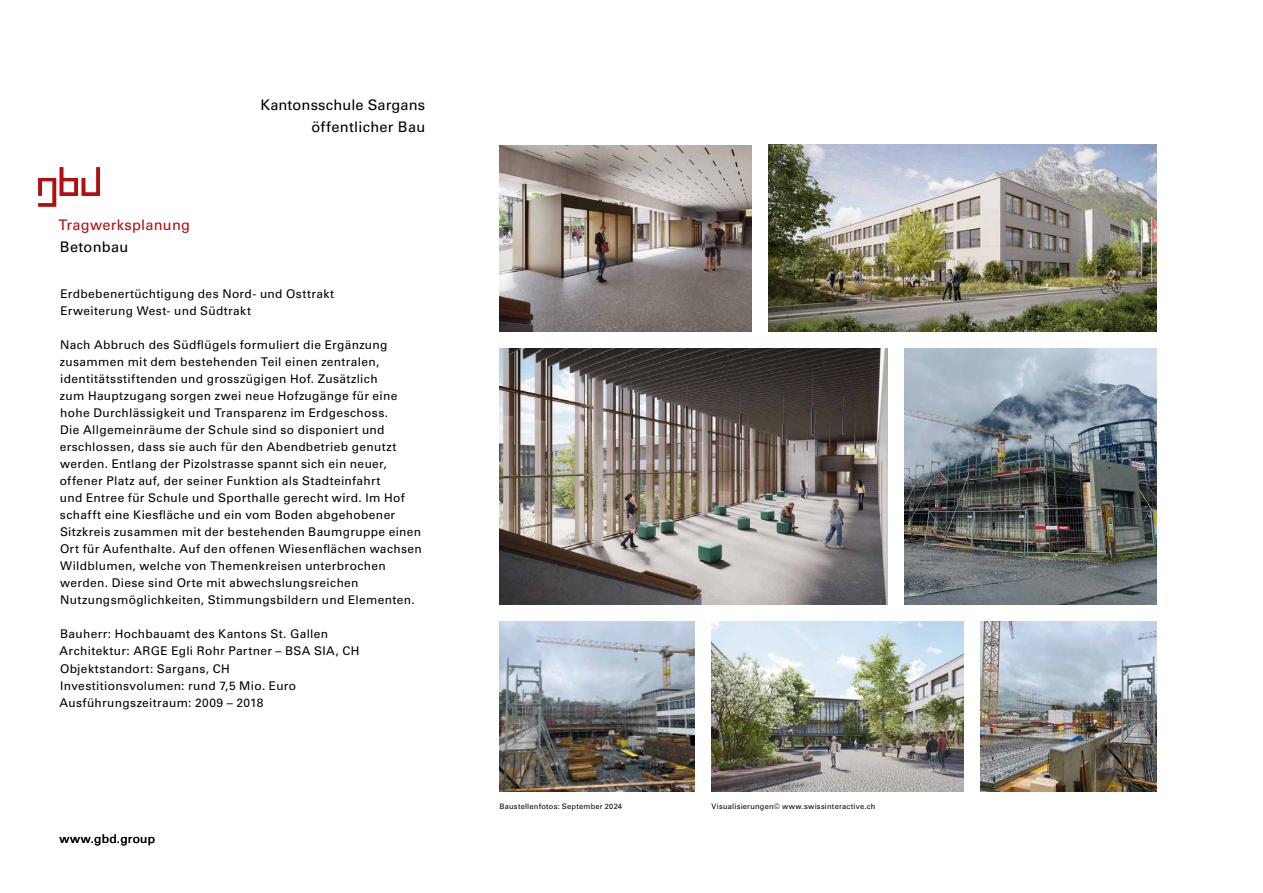
<style>
.page{position:relative;width:1263px;height:893px;background:#fff}
.page>*{position:absolute;margin:0;border:0;box-sizing:border-box;transform-origin:0 0}
.t1{font:14.7px "Univers LT Std";letter-spacing:.01em;color:#000}
.t2{font:14.55px "Univers LT Std";letter-spacing:.02em;color:#000}
.t3{font:14.55px "Univers LT Std";letter-spacing:.02em;color:#b20e10}
.t4{font:12px/17.1px "Univers LT Std";letter-spacing:.03em;color:#000}
.t5{font:7.5px "Univers LT Std";letter-spacing:.03em;color:#000}
</style>
<div class="page">
<svg style="left:38px;top:167px;width:62px;height:40px"></svg>
<img style="left:500px;top:349px;width:387px;height:255px">
<img style="left:904px;top:349px;width:253px;height:255px">
<img style="left:500px;top:621px;width:194px;height:170px">
<img style="left:981px;top:621px;width:176px;height:170px">
<img style="left:711px;top:621px;width:253px;height:170px">
<img style="left:769px;top:145px;width:387px;height:187px">
<img style="left:500px;top:145px;width:252px;height:187px">
<p class="t1" style="left:260px;top:96px;width:166px">Kantonsschule Sargans</p>
<p class="t2" style="left:311px;top:118px;width:115px">öffentlicher Bau</p>
<p class="t3" style="left:58px;top:216px;width:133px">Tragwerksplanung</p>
<p class="t2" style="left:60px;top:238px;width:70px">Betonbau</p>
<p class="t4" style="left:60px;top:285px;width:275px">Erdbebenertüchtigung des Nord- und Osttrakt<br>Erweiterung West- und Südtrakt</p>
<p class="t4" style="left:60px;top:336px;width:364px">Nach Abbruch des Südflügels formuliert die Ergänzung zusammen mit dem bestehenden Teil einen zentralen, identitätsstiftenden und grosszügigen Hof. Zusätzlich<br>zum Hauptzugang sorgen zwei neue Hofzugänge für eine hohe Durchlässigkeit und Transparenz im Erdgeschoss.<br>Die Allgemeinräume der Schule sind so disponiert und erschlossen, dass sie auch für den Abendbetrieb genutzt werden. Entlang der Pizolstrasse spannt sich ein neuer, offener Platz auf, der seiner Funktion als Stadteinfahrt<br>und Entree für Schule und Sporthalle gerecht wird. Im Hof schafft eine Kiesfläche und ein vom Boden abgehobener Sitzkreis zusammen mit der bestehenden Baumgruppe einen Ort für Aufenthalte. Auf den offenen Wiesenflächen wachsen Wildblumen, welche von Themenkreisen unterbrochen werden. Diese sind Orte mit abwechslungsreichen Nutzungsmöglichkeiten, Stimmungsbildern und Elementen.</p>
<p class="t4" style="left:60px;top:626px;width:301px">Bauherr: Hochbauamt des Kantons St. Gallen Architektur: ARGE Egli Rohr Partner – BSA SIA, CH Objektstandort: Sargans, CH<br>Investitionsvolumen: rund 7,5 Mio. Euro Ausführungszeitraum: 2009 – 2018</p>
<p class="t4" style="left:60px;top:830px;width:97px">www.gbd.group</p>
<p class="t5" style="left:500px;top:801px;width:124px">Baustellenfotos: September 2024</p>
<p class="t5" style="left:711px;top:801px;width:165px">Visualisierungen© www.swissinteractive.ch</p>
</div>
